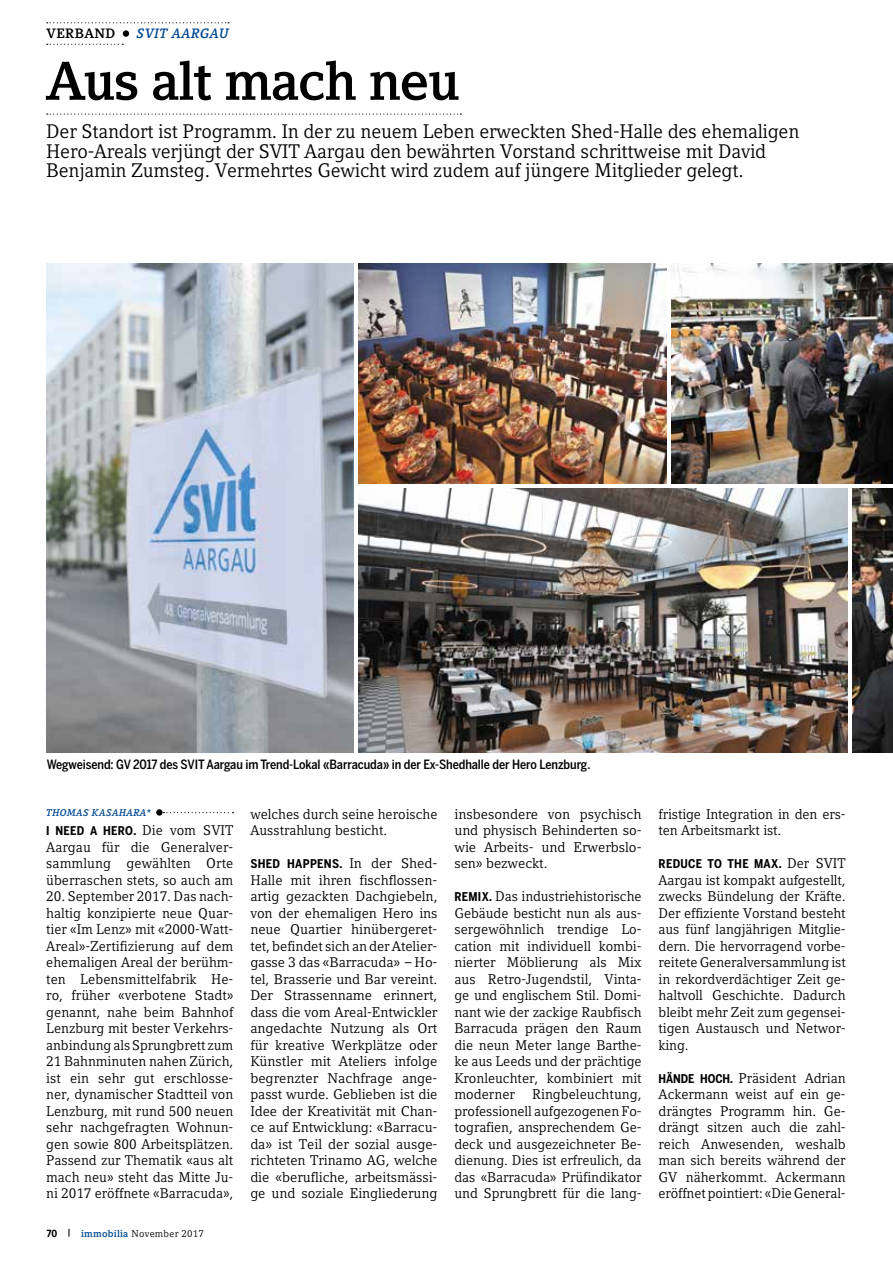
<style>
.page{position:relative;width:893px;height:1263px;background:#fff}
.page>*{position:absolute;margin:0;border:0;box-sizing:border-box;transform-origin:0 0}
.t1{font:700 54px "Compatil Letter LT Pro";letter-spacing:-.025em;color:#000}
.t2{font:19.5px/19.5px "Compatil Letter LT Pro";letter-spacing:-.01em;color:#000}
.t3{font:13.95px/16.5px "Compatil Letter LT Pro";letter-spacing:-.005em;color:#000;text-align:justify}
.t4{font:italic 700 13.5px "Compatil Letter LT Pro";letter-spacing:.025em;color:#004a93}
.t5{font:700 13.5px "Compatil Letter LT Pro";letter-spacing:.025em;color:#000}
.t6{font:500 12.75px "Benton Sans Cond";letter-spacing:-.005em;color:#000}
.t7{font:700 12px "Benton Sans Cond";letter-spacing:.025em;color:#000}
.t8{font:9.75px "Compatil Letter LT Pro";letter-spacing:.025em;color:#000}
.t9{font:italic 700 9.75px "Compatil Letter LT Pro";letter-spacing:.025em;color:#004a93}
.s1{font-family:"Compatil Letter LT Pro";font-weight:400;font-size:13.95px}
.s2{font-family:"Benton Sans Cond";font-weight:700}
.s3{font-weight:700}
.s4{font-weight:700;color:#004a93}
.s5{font-family:"Benton Sans Cond";font-weight:700;font-size:12px}
</style>
<div class="page">
<svg style="left:163px;top:812px;width:71px;height:1px"></svg>
<svg style="left:156px;top:809px;width:7px;height:7px"></svg>
<svg style="left:47px;top:22px;width:182px;height:1px"></svg>
<svg style="left:47px;top:44px;width:76px;height:1px"></svg>
<div style="left:123px;top:30px;width:6px;height:7px;background:#000;border-radius:50%"></div>
<svg style="left:47px;top:114px;width:414px;height:1px"></svg>
<img style="left:47px;top:264px;width:306px;height:489px">
<img style="left:358px;top:264px;width:309px;height:220px">
<img style="left:358px;top:489px;width:490px;height:264px">
<img style="left:672px;top:264px;width:221px;height:220px">
<img style="left:853px;top:489px;width:40px;height:263px">
<p class="t5" style="left:46px;top:26px;width:71px">VERBAND</p>
<p class="t4" style="left:137px;top:26px;width:94px">SVIT AARGAU</p>
<h1 class="t1" style="left:46px;top:49px;width:415px">Aus alt mach neu</h1>
<p class="t2" style="left:46px;top:122px;width:755px">Der Standort ist Programm. In der zu neuem Leben erweckten Shed-Halle des ehemaligen<br>Hero-Areals verjüngt der SVIT Aargau den bewährten Vorstand schrittweise mit David<br>Benjamin Zumsteg. Vermehrtes Gewicht wird zudem auf jüngere Mitglieder gelegt.</p>
<p class="t6" style="left:47px;top:757px;width:545px">Wegweisend: GV 2017 des SVIT Aargau im Trend-Lokal «Barracuda» in der Ex-Shedhalle der Hero Lenzburg.</p>
<p class="t9" style="left:46px;top:806px;width:106px">THOMAS KASAHARA*</p>
<p class="t7" style="left:46px;top:824px;width:189px">I NEED A HERO. <span class="s1">Die vom SVIT</span></p>
<p class="t3" style="left:46px;top:839px;width:189px">Aargau für die Generalver&shy;sammlung gewählten Orte überraschen stets, so auch am</p>
<p class="t3" style="left:46px;top:888px;width:189px">20. September 2017. Das nach&shy;haltig konzipierte neue Quar&shy;tier «Im Lenz» mit «2000-Watt-Areal»-Zertifizierung auf dem ehemaligen Areal der berühm&shy;ten Lebensmittelfabrik He&shy;ro, früher «verbotene Stadt» genannt, nahe beim Bahnhof Lenzburg mit bester Verkehrs&shy;anbindung als Sprungbrett zum 21 Bahnminuten nahen Zürich, ist ein sehr gut erschlosse&shy;ner, dynamischer Stadtteil von Lenzburg, mit rund 500 neuen sehr nachgefragten Wohnun&shy;gen sowie 800 Arbeitsplätzen.<br>Passend zur Thematik «aus alt mach neu» steht das Mitte Ju&shy;ni 2017 eröffnete «Barracuda»,</p>
<p class="t8" style="left:47px;top:1227px;width:159px"><span class="s2">70</span> <span class="s3">|</span> <span class="s4">immobilia</span> November 2017</p>
<p class="t3" style="left:250px;top:806px;width:189px">welches durch seine heroische<br>Ausstrahlung besticht.</p>
<p class="t7" style="left:250px;top:857px;width:189px">SHED HAPPENS. <span class="s1">In der Shed-</span></p>
<p class="t3" style="left:250px;top:872px;width:189px">Halle mit ihren fischflossen&shy;artig gezackten Dachgiebeln, von der ehemaligen Hero ins neue Quartier hinübergeret&shy;tet, befindet sich an der Atelier&shy;gasse 3 das «Barracuda» – Ho&shy;tel, Brasserie und Bar vereint.<br>Der Strassenname erinnert, dass die vom Areal-Entwickler angedachte Nutzung als Ort für kreative Werkplätze oder Künstler mit Ateliers infolge begrenzter Nachfrage ange&shy;passt wurde. Geblieben ist die Idee der Kreativität mit Chan&shy;ce auf Entwicklung: «Barracu&shy;da» ist Teil der sozial ausge&shy;richteten Trinamo AG, welche die «berufliche, arbeitsmässi&shy;ge und soziale Eingliederung</p>
<p class="t3" style="left:454px;top:806px;width:189px">insbesondere von psychisch und physisch Behinderten so&shy;wie Arbeits- und Erwerbslo&shy;sen» bezweckt.</p>
<p class="t3" style="left:454px;top:888px;width:189px"><span class="s5">REMIX.</span> Das industriehistorische Gebäude besticht nun als aus&shy;sergewöhnlich trendige Lo&shy;cation mit individuell kombi&shy;nierter Möblierung als Mix aus Retro-Jugendstil, Vinta&shy;ge und englischem Stil. Domi&shy;nant wie der zackige Raubfisch Barracuda prägen den Raum die neun Meter lange Barthe&shy;ke aus Leeds und der prächtige Kronleuchter, kombiniert mit moderner Ringbeleuchtung, professionell aufgezogenen Fo&shy;tografien, ansprechendem Ge&shy;deck und ausgezeichneter Be&shy;dienung. Dies ist erfreulich, da das «Barracuda» Prüfindikator und Sprungbrett für die lang-</p>
<p class="t3" style="left:659px;top:806px;width:189px">fristige Integration in den ers&shy;ten Arbeitsmarkt ist.</p>
<p class="t7" style="left:659px;top:857px;width:189px">REDUCE TO THE MAX. <span class="s1">Der SVIT</span></p>
<p class="t3" style="left:659px;top:872px;width:189px">Aargau ist kompakt aufgestellt, zwecks Bündelung der Kräfte.<br>Der effiziente Vorstand besteht aus fünf langjährigen Mitglie&shy;dern. Die hervorragend vorbe&shy;reitete Generalversammlung ist in rekordverdächtiger Zeit ge&shy;haltvoll Geschichte. Dadurch bleibt mehr Zeit zum gegensei&shy;tigen Austausch und Networ&shy;king.</p>
<p class="t3" style="left:659px;top:1070px;width:189px"><span class="s5">HÄNDE HOCH.</span> Präsident Adrian Ackermann weist auf ein ge&shy;drängtes Programm hin. Ge&shy;drängt sitzen auch die zahl&shy;reich Anwesenden, weshalb man sich bereits während der GV näherkommt. Ackermann eröffnet pointiert: «Die General-</p>
</div>
